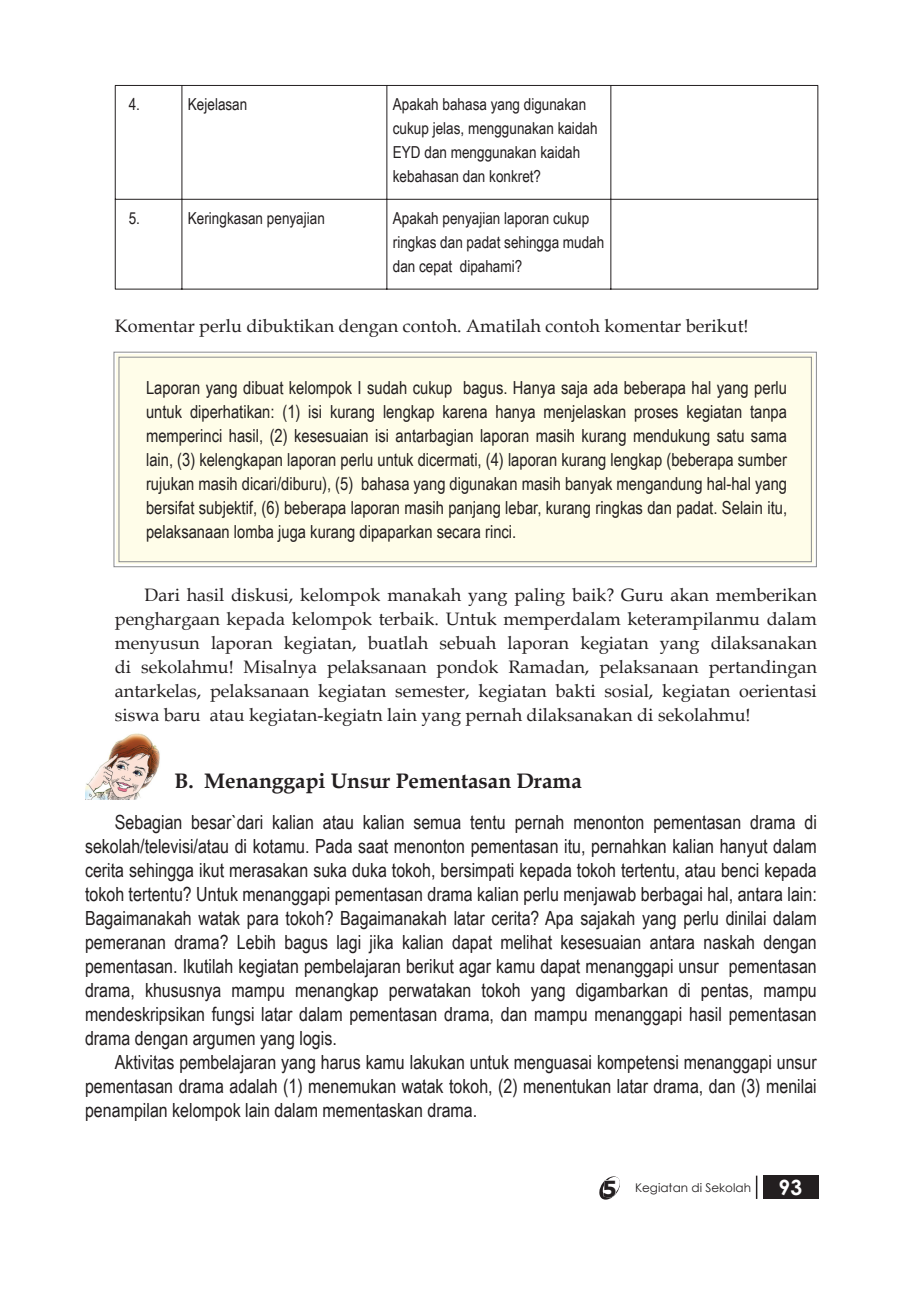
<style>
.page{position:relative;width:919px;height:1289px;background:#fff}
.page>*{position:absolute;margin:0;border:0;box-sizing:border-box;transform-origin:0 0}
.sub_bab{font:700 21px "Book Antiqua";color:#231f20}
.t1{font:700 21px "Century Gothic";color:#fff}
.pengantar_2{font:19.5px/24px "Arial Narrow";color:#231f20;text-align:justify}
.rubrikasi{font:18px/24px "Arial Narrow";color:#231f20;text-align:justify}
.isi_2{font:18px/24px "Book Antiqua";color:#231f20;text-align:justify}
.Isi{font:16.5px/24px "Arial Narrow";color:#231f20}
.t2{font:12px "Century Gothic";color:#231f20}
.s1{font-family:"Tahoma";font-weight:700;font-size:22.2px}
</style>
<div class="page">
<div style="left:763px;top:1175px;width:55px;height:23px;background:#231f20"></div>
<hr style="left:755px;top:1175px;width:2px;height:23px;background:#231f20">
<svg style="left:599px;top:1176px;width:21px;height:24px"></svg>
<div style="left:113px;top:351px;width:704px;height:216px;background:#fffde9"></div>
<div style="left:118px;top:357px;width:693px;height:205px;border:1px solid #8a8c8f"></div>
<hr style="left:115px;top:85px;width:66px;height:1px;background:#231f20">
<hr style="left:115px;top:86px;width:1px;height:113px;background:#231f20">
<hr style="left:182px;top:85px;width:204px;height:1px;background:#231f20">
<hr style="left:181px;top:85px;width:1px;height:114px;background:#231f20">
<hr style="left:387px;top:85px;width:223px;height:1px;background:#231f20">
<hr style="left:386px;top:85px;width:1px;height:114px;background:#231f20">
<hr style="left:611px;top:85px;width:207px;height:1px;background:#231f20">
<hr style="left:610px;top:85px;width:1px;height:114px;background:#231f20">
<hr style="left:817px;top:86px;width:1px;height:113px;background:#231f20">
<hr style="left:115px;top:199px;width:67px;height:1px;background:#231f20">
<hr style="left:115px;top:200px;width:1px;height:89px;background:#231f20">
<hr style="left:182px;top:199px;width:205px;height:1px;background:#231f20">
<hr style="left:181px;top:200px;width:1px;height:89px;background:#231f20">
<hr style="left:387px;top:199px;width:224px;height:1px;background:#231f20">
<hr style="left:386px;top:200px;width:1px;height:89px;background:#231f20">
<hr style="left:611px;top:199px;width:207px;height:1px;background:#231f20">
<hr style="left:610px;top:200px;width:1px;height:89px;background:#231f20">
<hr style="left:817px;top:200px;width:1px;height:89px;background:#231f20">
<hr style="left:115px;top:289px;width:66px;height:1px;background:#231f20">
<hr style="left:182px;top:289px;width:204px;height:1px;background:#231f20">
<hr style="left:387px;top:289px;width:223px;height:1px;background:#231f20">
<hr style="left:611px;top:289px;width:207px;height:1px;background:#231f20">
<img style="left:85px;top:733px;width:75px;height:66px">
<p class="Isi" style="left:129px;top:92px;width:13px">4.</p>
<p class="Isi" style="left:188px;top:92px;width:61px">Kejelasan</p>
<p class="Isi" style="left:393px;top:92px;width:206px">Apakah bahasa yang digunakan cukup jelas, menggunakan kaidah<br>EYD dan menggunakan kaidah kebahasan dan konkret?</p>
<p class="Isi" style="left:129px;top:206px;width:13px">5.</p>
<p class="Isi" style="left:188px;top:206px;width:138px">Keringkasan penyajian</p>
<p class="Isi" style="left:393px;top:206px;width:213px">Apakah penyajian laporan cukup ringkas dan padat sehingga mudah dan cepat dipahami?</p>
<p class="isi_2" style="left:115px;top:313px;width:635px">Komentar perlu dibuktikan dengan contoh. Amatilah contoh komentar berikut!</p>
<p class="rubrikasi" style="left:146px;top:375px;width:642px">Laporan yang dibuat kelompok I sudah cukup bagus. Hanya saja ada beberapa hal yang perlu untuk diperhatikan: (1) isi kurang lengkap karena hanya menjelaskan proses kegiatan tanpa memperinci hasil, (2) kesesuaian isi antarbagian laporan masih kurang mendukung satu sama lain, (3) kelengkapan laporan perlu untuk dicermati, (4) laporan kurang lengkap (beberapa sumber rujukan masih dicari/diburu), (5) bahasa yang digunakan masih banyak mengandung hal-hal yang bersifat subjektif, (6) beberapa laporan masih panjang lebar, kurang ringkas dan padat. Selain itu, pelaksanaan lomba juga kurang dipaparkan secara rinci.</p>
<p class="isi_2" style="left:115px;top:582px;width:703px;text-indent:30px">Dari hasil diskusi, kelompok manakah yang paling baik? Guru akan memberikan penghargaan kepada kelompok terbaik. Untuk memperdalam keterampilanmu dalam menyusun laporan kegiatan, buatlah sebuah laporan kegiatan yang dilaksanakan di sekolahmu! Misalnya pelaksanaan pondok Ramadan, pelaksanaan pertandingan antarkelas, pelaksanaan kegiatan semester, kegiatan bakti sosial, kegiatan oerientasi siswa baru atau kegiatan-kegiatn lain yang pernah dilaksanakan di sekolahmu!</p>
<p class="sub_bab" style="left:174px;top:766px;width:409px">B. Menanggapi Unsur Pementasan Drama</p>
<p class="pengantar_2" style="left:85px;top:809px;width:733px;text-indent:30px">Sebagian besar`dari kalian atau kalian semua tentu pernah menonton pementasan drama di sekolah/televisi/atau di kotamu. Pada saat menonton pementasan itu, pernahkan kalian hanyut dalam cerita sehingga ikut merasakan suka duka tokoh, bersimpati kepada tokoh tertentu, atau benci kepada tokoh tertentu? Untuk menanggapi pementasan drama kalian perlu menjawab berbagai hal, antara lain:<br>Bagaimanakah watak para tokoh? Bagaimanakah latar cerita? Apa sajakah yang perlu dinilai dalam pemeranan drama? Lebih bagus lagi jika kalian dapat melihat kesesuaian antara naskah dengan pementasan. Ikutilah kegiatan pembelajaran berikut agar kamu dapat menanggapi unsur pementasan drama, khususnya mampu menangkap perwatakan tokoh yang digambarkan di pentas, mampu mendeskripsikan fungsi latar dalam pementasan drama, dan mampu menanggapi hasil pementasan drama dengan argumen yang logis.</p>
<p class="pengantar_2" style="left:85px;top:1049px;width:733px;text-indent:30px">Aktivitas pembelajaran yang harus kamu lakukan untuk menguasai kompetensi menanggapi unsur pementasan drama adalah (1) menemukan watak tokoh, (2) menentukan latar drama, dan (3) menilai penampilan kelompok lain dalam mementaskan drama.</p>
<p class="t2" style="left:602px;top:1178px;width:150px"><span class="s1">5</span> Kegiatan di Sekolah</p>
<p class="t1" style="left:778px;top:1171px;width:25px">93</p>
</div>
